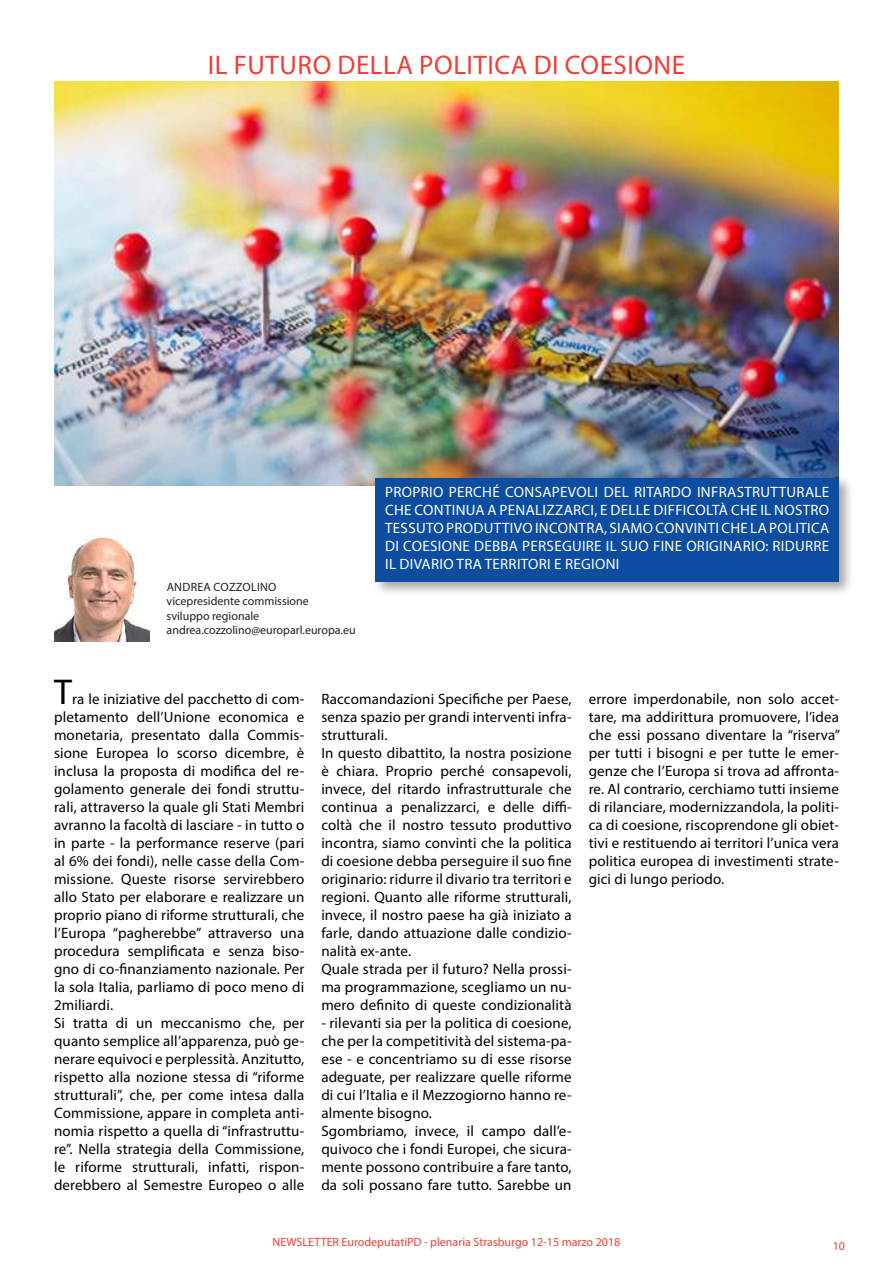
<style>
.page{position:relative;width:893px;height:1263px;background:#fff}
.page>*{position:absolute;margin:0;border:0;box-sizing:border-box;transform-origin:0 0}
.t1{font:36px "Myriad Pro";color:#000}
.t2{font:27px "Myriad Pro";letter-spacing:.02em;color:#ee3e35}
.t3{font:15px/18px "Myriad Pro";letter-spacing:.01em;color:#000}
.t4{font:15px/18px "Myriad Pro";letter-spacing:.02em;color:#fff;text-align:justify}
.t5{font:12px/14.4px "Myriad Pro";color:#231f20}
.t6{font:12px "Myriad Pro";color:#ee3e35}
</style>
<div class="page">
<img style="left:54px;top:82px;width:785px;height:404px">
<div style="left:372px;top:474px;width:482px;height:123px;background:#231f20;opacity:.4"></div>
<div style="left:375px;top:478px;width:464px;height:104px;background:#0d4da1"></div>
<img style="left:54px;top:536px;width:95px;height:106px">
<h2 class="t2" style="left:208px;top:49px;width:479px">IL FUTURO DELLA POLITICA DI COESIONE</h2>
<p class="t5" style="left:167px;top:579px;width:191px">ANDREA COZZOLINO<br>vicepresidente commissione<br>sviluppo regionale andrea.cozzolino@europarl.europa.eu</p>
<p class="t4" style="left:385px;top:483px;width:446px">PROPRIO PERCHÉ CONSAPEVOLI DEL RITARDO INFRASTRUTTURALE CHE CONTINUA A PENALIZZARCI, E DELLE DIFFICOLTÀ CHE IL NOSTRO TESSUTO PRODUTTIVO INCONTRA, SIAMO CONVINTI CHE LA POLITICA DI COESIONE DEBBA PERSEGUIRE IL SUO FINE ORIGINARIO: RIDURRE IL DIVARIO TRA TERRITORI E REGIONI</p>
<h1 class="t1" style="left:54px;top:670px;width:19px">T</h1>
<p class="t3" style="left:54px;top:690px;width:252px;text-indent:18px">ra le iniziative del pacchetto di com&shy;pletamento dell’Unione economica e monetaria, presentato dalla Commis&shy;sione Europea lo scorso dicembre, è inclusa la proposta di modifica del re&shy;golamento generale dei fondi struttu&shy;rali, attraverso la quale gli Stati Membri avranno la facoltà di lasciare - in tutto o in parte - la performance reserve (pari al 6% dei fondi), nelle casse della Com&shy;missione. Queste risorse servirebbero allo Stato per elaborare e realizzare un proprio piano di riforme strutturali, che l’Europa “pagherebbe” attraverso una procedura semplificata e senza biso&shy;gno di co-finanziamento nazionale. Per la sola Italia, parliamo di poco meno di 2miliardi.<br>Si tratta di un meccanismo che, per quanto semplice all’apparenza, può ge&shy;nerare equivoci e perplessità. Anzitutto, rispetto alla nozione stessa di “riforme strutturali”, che, per come intesa dalla Commissione, appare in completa anti&shy;nomia rispetto a quella di “infrastruttu&shy;re”. Nella strategia della Commissione, le riforme strutturali, infatti, rispon&shy;derebbero al Semestre Europeo o alle</p>
<p class="t3" style="left:321px;top:690px;width:252px">Raccomandazioni Specifiche per Paese, senza spazio per grandi interventi infra&shy;strutturali.<br>In questo dibattito, la nostra posizione è chiara. Proprio perché consapevoli, invece, del ritardo infrastrutturale che continua a penalizzarci, e delle diffi&shy;coltà che il nostro tessuto produttivo incontra, siamo convinti che la politica di coesione debba perseguire il suo fine originario: ridurre il divario tra territori e regioni. Quanto alle riforme strutturali, invece, il nostro paese ha già iniziato a farle, dando attuazione dalle condizio&shy;nalità ex-ante.<br>Quale strada per il futuro? Nella prossi&shy;ma programmazione, scegliamo un nu&shy;mero definito di queste condizionalità</p>
<p class="t3" style="left:321px;top:1014px;width:252px">- rilevanti sia per la politica di coesione, che per la competitività del sistema-pa&shy;ese - e concentriamo su di esse risorse adeguate, per realizzare quelle riforme di cui l’Italia e il Mezzogiorno hanno re&shy;almente bisogno.<br>Sgombriamo, invece, il campo dall’e&shy;quivoco che i fondi Europei, che sicura&shy;mente possono contribuire a fare tanto, da soli possano fare tutto. Sarebbe un</p>
<p class="t3" style="left:589px;top:690px;width:253px;text-align:justify">errore imperdonabile, non solo accet&shy;tare, ma addirittura promuovere, l’idea che essi possano diventare la “riserva” per tutti i bisogni e per tutte le emer&shy;genze che l’Europa si trova ad affronta&shy;re. Al contrario, cerchiamo tutti insieme di rilanciare, modernizzandola, la politi&shy;ca di coesione, riscoprendone gli obiet&shy;tivi e restituendo ai territori l’unica vera politica europea di investimenti strate&shy;gici di lungo periodo.</p>
<p class="t6" style="left:273px;top:1235px;width:349px">NEWSLETTER EurodeputatiPD - plenaria Strasburgo 12-15 marzo 2018</p>
<p class="t6" style="left:833px;top:1238px;width:14px">10</p>
</div>
